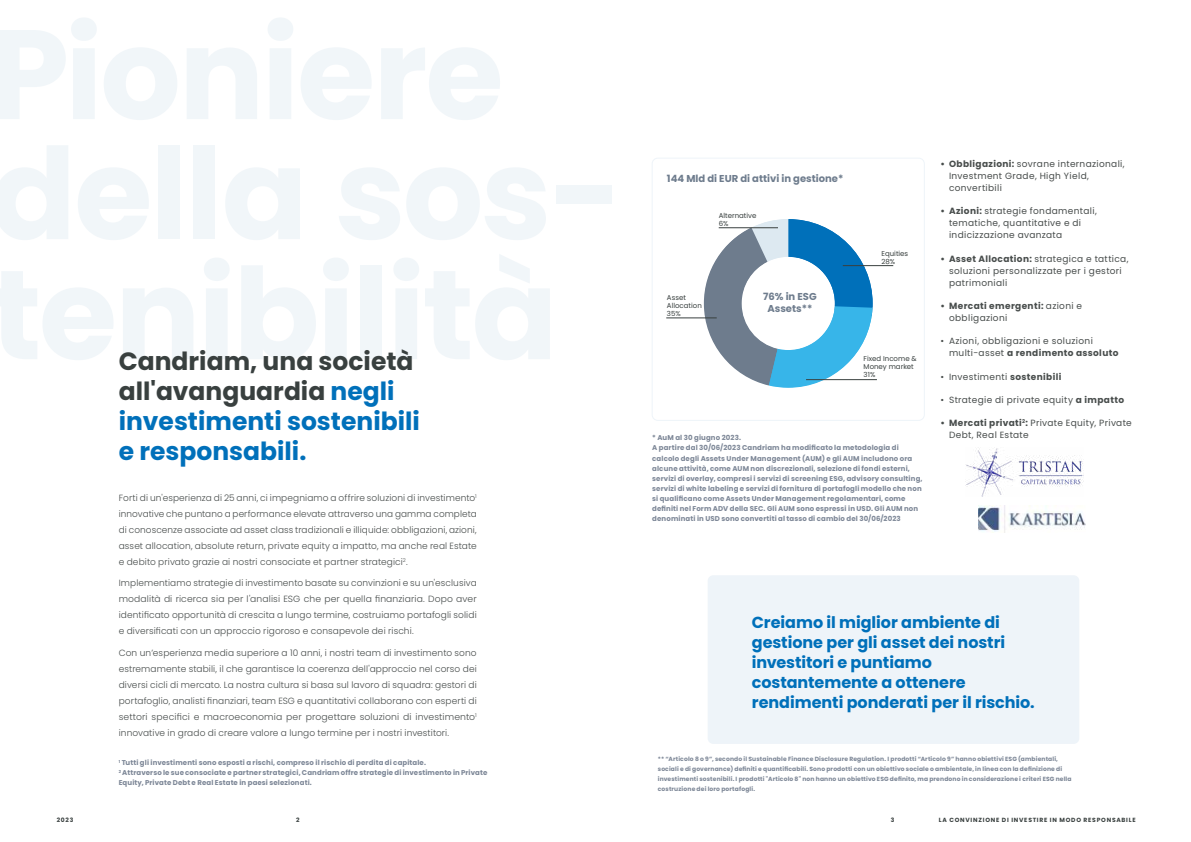
<style>
.page{position:relative;width:1191px;height:842px;background:#fff}
.page>*{position:absolute;margin:0;border:0;box-sizing:border-box;transform-origin:0 0}
.t1{font:700 25px/30px "Poppins";color:#0070ba}
.t2{font:700 16px/20px "Poppins";letter-spacing:-.005em;color:#0070ba}
.t3{font:700 10px/12px "Poppins";color:#6e7c8d;text-align:center}
.t4{font:300 9px/16px "Poppins";letter-spacing:.01em;color:#484d4c;text-align:justify}
.t5{font:9px/12px "Poppins";letter-spacing:.04em;color:#484d4c}
.t6{font:700 7px/10px "Poppins";letter-spacing:.02em;color:#7d8797}
.t7{font:7px/8px "Poppins";color:#39403f}
.t8{font:700 6px/10px "Poppins";letter-spacing:.02em;color:#7d8797}
.t9{font:700 6px "Poppins";letter-spacing:.13em;color:#39403f}
.s1{color:#39403f}
.s2{font-weight:700}
</style>
<div class="page">
<div style="left:651px;top:158px;width:273px;height:263px;border:1px solid #eef4f9;border-radius:6px"></div>
<svg style="left:698px;top:219px;width:174px;height:169px"></svg>
<div style="left:707px;top:575px;width:372px;height:169px;background:#eef4f9;border-radius:6px"></div>
<hr style="left:666px;top:318px;width:50px;height:1px;background:#39403f">
<hr style="left:718px;top:227px;width:60px;height:1px;background:#39403f">
<hr style="left:806px;top:379px;width:71px;height:1px;background:#39403f">
<hr style="left:842px;top:265px;width:51px;height:1px;background:#39403f">
<img style="left:978px;top:506px;width:107px;height:26px">
<img style="left:965px;top:448px;width:118px;height:48px">
<h1 class="t1" style="left:119px;top:347px;width:303px"><span class="s1">Candriam, una società all'avanguardia</span> negli investimenti sostenibili e responsabili.</h1>
<p class="t4" style="left:119px;top:490px;width:359px">Forti di un'esperienza di 25 anni, ci impegniamo a offrire soluzioni di investimento<sup>1 </sup>innovative che puntano a performance elevate attraverso una gamma completa di conoscenze associate ad asset class tradizionali e illiquide: obbligazioni, azioni, asset allocation, absolute return, private equity a impatto, ma anche real Estate e debito privato grazie ai nostri consociate et partner strategici<sup>2</sup>.</p>
<p class="t4" style="left:119px;top:575px;width:359px">Implementiamo strategie di investimento basate su convinzioni e su un'esclusiva modalità di ricerca sia per l'analisi ESG che per quella finanziaria. Dopo aver identificato opportunità di crescita a lungo termine, costruiamo portafogli solidi e diversificati con un approccio rigoroso e consapevole dei rischi.</p>
<p class="t4" style="left:119px;top:645px;width:359px">Con un’esperienza media superiore a 10 anni, i nostri team di investimento sono estremamente stabili, il che garantisce la coerenza dell'approccio nel corso dei diversi cicli di mercato. La nostra cultura si basa sul lavoro di squadra: gestori di portafoglio, analisti finanziari, team ESG e quantitativi collaborano con esperti di settori specifici e macroeconomia per progettare soluzioni di investimento<sup>1 </sup>innovative in grado di creare valore a lungo termine per i nostri investitori.</p>
<p class="t3" style="left:667px;top:172px;width:178px">144 Mld di EUR di attivi in gestione*</p>
<p class="t7" style="left:718px;top:212px;width:39px">Alternative<br>6%</p>
<p class="t7" style="left:667px;top:294px;width:36px">Asset<br>Allocation<br>35%</p>
<p class="t3" style="left:763px;top:290px;width:55px">76% in ESG<br>Assets**</p>
<p class="t7" style="left:881px;top:249px;width:28px">Equities<br>28%</p>
<p class="t7" style="left:863px;top:355px;width:55px">Fixed Income &amp;<br>Money market<br>31%</p>
<p class="t6" style="left:652px;top:433px;width:272px">* AuM al 30 giugno 2023.<br>A partire dal 30/06/2023 Candriam ha modificato la metodologia di calcolo degli Assets Under Management (AUM) e gli AUM includono ora alcune attività, come AUM non discrezionali, selezione di fondi esterni, servizi di overlay, compresi i servizi di screening ESG, advisory consulting, servizi di white labeling e servizi di fornitura di portafogli modello che non si qualificano come Assets Under Management regolamentari, come definiti nel Form ADV della SEC. Gli AUM sono espressi in USD. Gli AUM non denominati in USD sono convertiti al tasso di cambio del 30/06/2023</p>
<p class="t5" style="left:949px;top:158px;width:177px;text-indent:-9px"><span class="s2">• Obbligazioni:</span> sovrane internazionali,<br>Investment Grade, High Yield, convertibili</p>
<p class="t5" style="left:949px;top:205px;width:149px;text-indent:-9px"><span class="s2">• Azioni:</span> strategie fondamentali, tematiche, quantitative e di indicizzazione avanzata</p>
<p class="t5" style="left:949px;top:253px;width:181px;text-indent:-9px"><span class="s2">• Asset Allocation:</span> strategica e tattica, soluzioni personalizzate per i gestori patrimoniali</p>
<p class="t5" style="left:949px;top:300px;width:135px;text-indent:-9px"><span class="s2">• Mercati emergenti:</span> azioni e obbligazioni</p>
<p class="t5" style="left:949px;top:335px;width:171px;text-indent:-9px">• Azioni, obbligazioni e soluzioni multi-asset <span class="s2">a rendimento assoluto</span></p>
<p class="t5" style="left:940px;top:371px;width:122px">• Investimenti <span class="s2">sostenibili</span></p>
<p class="t5" style="left:940px;top:394px;width:185px">• Strategie di private equity <span class="s2">a impatto</span></p>
<p class="t5" style="left:949px;top:417px;width:184px;text-indent:-8px"><span class="s2">• Mercati privati</span><sup>2</sup><span class="s2">:</span> Private Equity, Private<br>Debt, Real Estate</p>
<h2 class="t2" style="left:752px;top:612px;width:284px">Creiamo il miglior ambiente di gestione per gli asset dei nostri investitori e puntiamo costantemente a ottenere rendimenti ponderati per il rischio.</h2>
<p class="t6" style="left:119px;top:758px;width:370px"><sup>1</sup> Tutti gli investimenti sono esposti a rischi, compreso il rischio di perdita di capitale.<br><sup>2</sup> Attraverso le sue consociate e partner strategici, Candriam offre strategie di investimento in Private<br>Equity, Private Debt e Real Estate in paesi selezionati.</p>
<p class="t8" style="left:658px;top:754px;width:415px">** “Articolo 8 o 9”, secondo il Sustainable Finance Disclosure Regulation. I prodotti “Articolo 9” hanno obiettivi ESG (ambientali, sociali e di governance) definiti e quantificabili. Sono prodotti con un obiettivo sociale o ambientale, in linea con la definizione di investimenti sostenibili. I prodotti "Articolo 8" non hanno un obiettivo ESG definito, ma prendono in considerazione i criteri ESG nella costruzione dei loro portafogli.</p>
<p class="t9" style="left:57px;top:816px;width:18px">2023</p>
<p class="t9" style="left:296px;top:817px;width:5px">2</p>
<p class="t9" style="left:890px;top:817px;width:5px">3</p>
<p class="t9" style="left:939px;top:817px;width:198px">LA CONVINZIONE DI INVESTIRE IN MODO RESPONSABILE</p>
</div>
